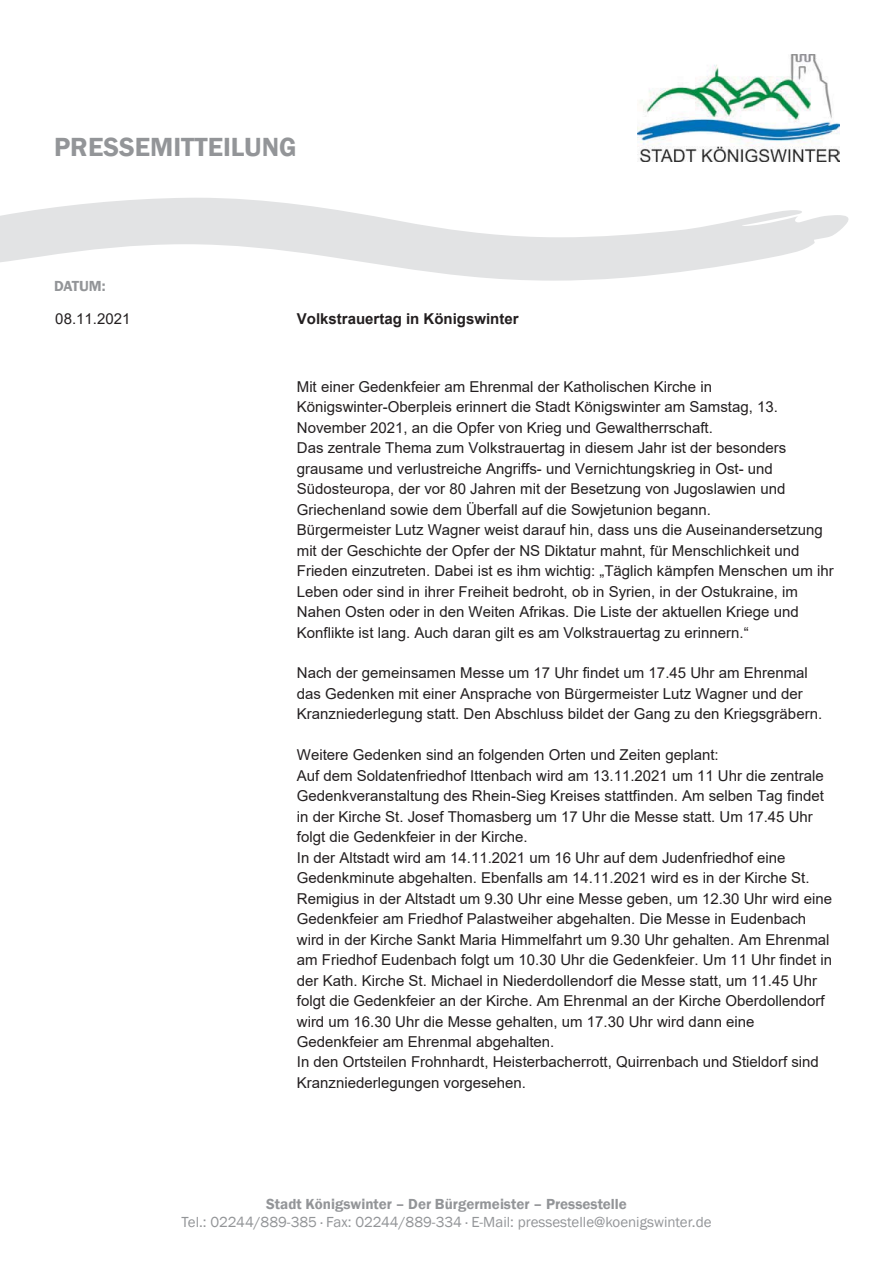
<style>
.page{position:relative;width:893px;height:1263px;background:#fff}
.page>*{position:absolute;margin:0;border:0;box-sizing:border-box;transform-origin:0 0}
.t1{font:600 27px "Franklin Gothic";color:#939598}
.t2{font:15px/20.5px "Arial";color:#231f20}
.t3{font:15px "Franklin Gothic";color:#939598}
.t4{font:600 15px "Franklin Gothic";color:#939598}
.t5{font:700 15px "Arial";color:#231f20}
</style>
<div class="page">
<img style="left:638px;top:54px;width:201px;height:108px">
<svg style="left:0;top:198px;width:849px;height:83px;fill:#e2e3e4"></svg>
<h1 class="t1" style="left:54px;top:131px;width:244px">PRESSEMITTEILUNG</h1>
<p class="t4" style="left:54px;top:278px;width:53px">DATUM:</p>
<p class="t2" style="left:55px;top:309px;width:77px">08.11.2021</p>
<p class="t5" style="left:297px;top:310px;width:223px">Volkstrauertag in Königswinter</p>
<p class="t2" style="left:297px;top:376px;width:538px">Mit einer Gedenkfeier am Ehrenmal der Katholischen Kirche in Königswinter-Oberpleis erinnert die Stadt Königswinter am Samstag, 13.<br>November 2021, an die Opfer von Krieg und Gewaltherrschaft.<br>Das zentrale Thema zum Volkstrauertag in diesem Jahr ist der besonders grausame und verlustreiche Angriffs- und Vernichtungskrieg in Ost- und Südosteuropa, der vor 80 Jahren mit der Besetzung von Jugoslawien und Griechenland sowie dem Überfall auf die Sowjetunion begann.<br>Bürgermeister Lutz Wagner weist darauf hin, dass uns die Auseinandersetzung mit der Geschichte der Opfer der NS Diktatur mahnt, für Menschlichkeit und Frieden einzutreten. Dabei ist es ihm wichtig: „Täglich kämpfen Menschen um ihr Leben oder sind in ihrer Freiheit bedroht, ob in Syrien, in der Ostukraine, im Nahen Osten oder in den Weiten Afrikas. Die Liste der aktuellen Kriege und Konflikte ist lang. Auch daran gilt es am Volkstrauertag zu erinnern.“</p>
<p class="t2" style="left:297px;top:663px;width:527px">Nach der gemeinsamen Messe um 17 Uhr findet um 17.45 Uhr am Ehrenmal das Gedenken mit einer Ansprache von Bürgermeister Lutz Wagner und der<br>Kranzniederlegung statt. Den Abschluss bildet der Gang zu den Kriegsgräbern.</p>
<p class="t2" style="left:297px;top:745px;width:537px">Weitere Gedenken sind an folgenden Orten und Zeiten geplant:<br>Auf dem Soldatenfriedhof Ittenbach wird am 13.11.2021 um 11 Uhr die zentrale Gedenkveranstaltung des Rhein-Sieg Kreises stattfinden. Am selben Tag findet in der Kirche St. Josef Thomasberg um 17 Uhr die Messe statt. Um 17.45 Uhr folgt die Gedenkfeier in der Kirche.<br>In der Altstadt wird am 14.11.2021 um 16 Uhr auf dem Judenfriedhof eine Gedenkminute abgehalten. Ebenfalls am 14.11.2021 wird es in der Kirche St.<br>Remigius in der Altstadt um 9.30 Uhr eine Messe geben, um 12.30 Uhr wird eine Gedenkfeier am Friedhof Palastweiher abgehalten. Die Messe in Eudenbach wird in der Kirche Sankt Maria Himmelfahrt um 9.30 Uhr gehalten. Am Ehrenmal am Friedhof Eudenbach folgt um 10.30 Uhr die Gedenkfeier. Um 11 Uhr findet in der Kath. Kirche St. Michael in Niederdollendorf die Messe statt, um 11.45 Uhr folgt die Gedenkfeier an der Kirche. Am Ehrenmal an der Kirche Oberdollendorf wird um 16.30 Uhr die Messe gehalten, um 17.30 Uhr wird dann eine Gedenkfeier am Ehrenmal abgehalten.<br>In den Ortsteilen Frohnhardt, Heisterbacherrott, Quirrenbach und Stieldorf sind Kranzniederlegungen vorgesehen.</p>
<p class="t4" style="left:266px;top:1196px;width:362px">Stadt Königswinter – Der Bürgermeister – Pressestelle</p>
<p class="t3" style="left:182px;top:1214px;width:531px">Tel.: 02244/889-385 · Fax: 02244/889-334 · E-Mail: pressestelle@koenigswinter.de</p>
</div>
